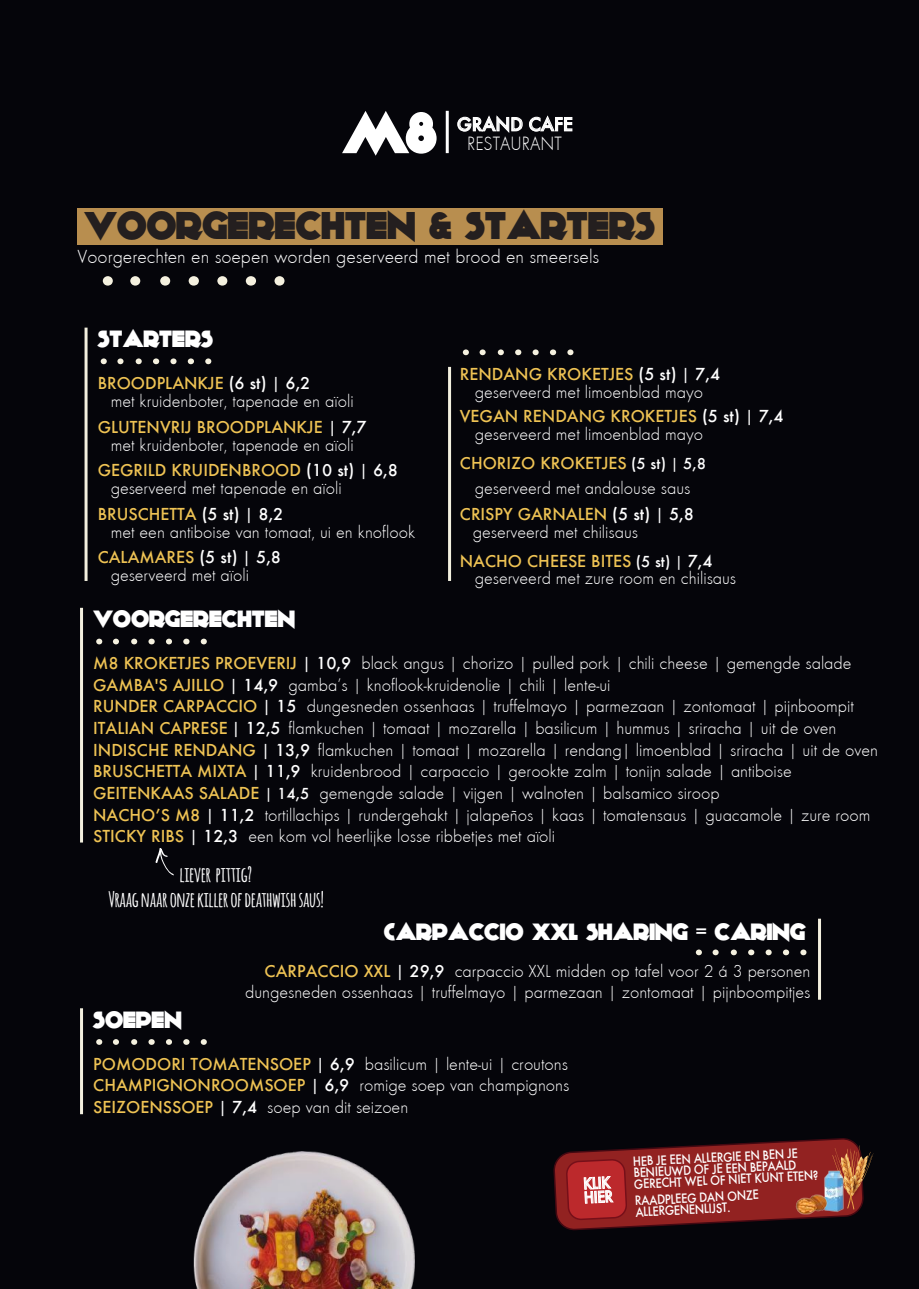
<style>
.page{position:relative;width:919px;height:1289px;background:#fff}
.page>*{position:absolute;margin:0;border:0;box-sizing:border-box;transform-origin:0 0}
.t1{font:59.4px "Kilo Gram";color:#fff}
.t2{font:39.45px "Kilo Gram";color:#241f1f}
.t3{font:24px "Kilo Gram";color:#fff}
.t4{font:700 21px/25.2px "Amatic";color:#fff;text-align:center}
.t5{font:300 19.95px "Fuschia";color:#fff;scale:.89 1}
.t6{font:500 19.95px "Fuschia";color:#fff}
.t7{font:300 19.5px "Fuschia";color:#fff}
.t8{font:300 18px/21.6px "Fuschia";color:#fff}
.t9{font:500 18px "Fuschia";color:#efc354}
.t10{font:500 17.25px/14px "Fuschia";color:#fff;scale:.9 1}
.t11{font:500 13.95px/11.4px "Fuschia";color:#fff;scale:.9 1}
.s1{font-weight:500;color:#efc354}
.s2{font-weight:500}
.s3{font-size:16.5px;color:#fff}
.s4{color:#fff}
.s5{font-weight:500;font-size:16.5px}
</style>
<div class="page">
<div style="left:0;top:0;width:918px;height:1288px;background:#05050a"></div>
<img style="left:193px;top:1151px;width:221px;height:137px">
<div style="left:78px;top:208px;width:585px;height:36px;background:#b88e4f"></div>
<hr style="left:80px;top:608px;width:3px;height:234px;background:#f3f0df">
<svg style="left:155px;top:848px;width:19px;height:27px"></svg>
<hr style="left:80px;top:1008px;width:3px;height:106px;background:#f3f0df">
<hr style="left:818px;top:918px;width:3px;height:81px;background:#f3f0df">
<hr style="left:84px;top:327px;width:3px;height:254px;background:#f3f0df">
<hr style="left:448px;top:367px;width:3px;height:214px;background:#f3f0df">
<svg style="left:457px;top:115px;width:116px;height:18px"></svg>
<hr style="left:445px;top:111px;width:3px;height:42px;background:#fff">
<svg style="left:553px;top:1138px;width:320px;height:92px"></svg>
<h1 class="t1" style="left:342px;top:96px;width:98px">M8</h1>
<p class="t6" style="left:457px;top:112px;width:117px">GRAND CAFE</p>
<p class="t5" style="left:467px;top:132px;width:108px">RESTAURANT</p>
<h2 class="t2" style="left:84px;top:201px;width:572px">VOORGERECHTEN &amp; STARTERS</h2>
<p class="t7" style="left:78px;top:246px;width:523px">Voorgerechten en soepen worden geserveerd met brood en smeersels</p>
<h3 class="t3" style="left:98px;top:324px;width:117px">STARTERS</h3>
<p class="t8" style="left:111px;top:374px;width:244px;line-height:18px;text-indent:-13px"><span class="s1">BROODPLANKJE</span> <span class="s2">(6 st) | 6,2<br></span>met kruidenboter, tapenade en aïoli</p>
<p class="t8" style="left:98px;top:418px;width:270px;line-height:18px;text-align:center"><span class="s1">GLUTENVRIJ BROODPLANKJE</span> <span class="s2">| 7,7 </span>met kruidenboter, tapenade en aïoli</p>
<p class="t8" style="left:111px;top:461px;width:289px;line-height:18px;text-indent:-13px"><span class="s1">GEGRILD KRUIDENBROOD</span> <span class="s2">(10 st) | 6,8 </span>geserveerd met tapenade en aïoli</p>
<p class="t8" style="left:111px;top:505px;width:306px;line-height:18px;text-indent:-13px"><span class="s1">BRUSCHETTA</span> <span class="s2">(5 st) | 8,2<br></span>met een antiboise van tomaat, ui en knoflook</p>
<p class="t8" style="left:111px;top:548px;width:172px;line-height:18px;text-indent:-13px"><span class="s1">CALAMARES</span> <span class="s2">(5 st) | 5,8 </span>geserveerd met aïoli</p>
<p class="t8" style="left:460px;top:365px;width:262px;line-height:18px;text-align:center"><span class="s1">RENDANG KROKETJES</span> <span class="s2">(5 st) | 7,4 </span>geserveerd met limoenblad mayo</p>
<p class="t8" style="left:475px;top:407px;width:310px;line-height:18px;text-indent:-15px"><span class="s1">VEGAN RENDANG KROKETJES</span> <span class="s2">(5 st) | 7,4 </span>geserveerd met limoenblad mayo</p>
<p class="t9" style="left:460px;top:452px;width:248px">CHORIZO KROKETJES <span class="s3">(5 st) | 5,8</span></p>
<p class="t8" style="left:475px;top:477px;width:217px">geserveerd met andalouse saus</p>
<p class="t9" style="left:460px;top:503px;width:236px">CRISPY GARNALEN <span class="s4">(5 st) | 5,8</span></p>
<p class="t8" style="left:460px;top:517px;width:254px;line-height:29.1px;text-indent:13px">geserveerd met chilisaus<br><span class="s1">NACHO CHEESE BITES</span> <span class="s5">(5 st) |</span> <span class="s2">7,4</span></p>
<p class="t8" style="left:475px;top:567px;width:263px">geserveerd met zure room en chilisaus</p>
<h3 class="t3" style="left:93px;top:604px;width:203px">VOORGERECHTEN</h3>
<p class="t8" style="left:93px;top:652px;width:786px"><span class="s1">M8 KROKETJES PROEVERIJ</span> <span class="s2">| 10,9</span> black angus | chorizo | pulled pork | chili cheese | gemengde salade <span class="s1">GAMBA'S AJILLO</span> <span class="s2">| 14,9</span> gamba’s | knoflook-kruidenolie | chili | lente-ui<br><span class="s1">RUNDER CARPACCIO</span> <span class="s2">| 15</span> dungesneden ossenhaas | truffelmayo | parmezaan | zontomaat | pijnboompit <span class="s1">ITALIAN CAPRESE</span> <span class="s2">| 12,5</span> flamkuchen | tomaat | mozarella | basilicum | hummus | sriracha | uit de oven <span class="s1">INDISCHE RENDANG</span> <span class="s2">| 13,9</span> flamkuchen | tomaat | mozarella | rendang| limoenblad | sriracha | uit de oven <span class="s1">BRUSCHETTA MIXTA</span> <span class="s2">| 11,9</span> kruidenbrood | carpaccio | gerookte zalm | tonijn salade | antiboise <span class="s1">GEITENKAAS SALADE</span> <span class="s5">| 14,5</span> gemengde salade | vijgen | walnoten | balsamico siroop<br><span class="s1">NACHO’S M8</span> <span class="s2">| 11,2</span> tortillachips | rundergehakt | jalapeños | kaas | tomatensaus | guacamole | zure room <span class="s1">STICKY RIBS</span> <span class="s2">| 12,3</span> een kom vol heerlijke losse ribbetjes met aïoli</p>
<p class="t4" style="left:108px;top:860px;width:217px">liever pittig?<br>Vraag naar onze killer of deathwish saus!</p>
<h3 class="t3" style="left:384px;top:916px;width:423px">CARPACCIO XXL SHARING = CARING</h3>
<p class="t8" style="left:245px;top:960px;width:567px;text-align:right"><span class="s1">CARPACCIO XXL</span> <span class="s2">| 29,9</span> carpaccio XXL midden op tafel voor 2 á 3 personen dungesneden ossenhaas | truffelmayo | parmezaan | zontomaat | pijnboompitjes</p>
<h3 class="t3" style="left:93px;top:1004px;width:90px">SOEPEN</h3>
<p class="t8" style="left:93px;top:1053px;width:477px;text-align:justify"><span class="s1">POMODORI TOMATENSOEP</span> <span class="s2">| 6,9</span> basilicum | lente-ui | croutons <span class="s1">CHAMPIGNONROOMSOEP</span> <span class="s2">| 6,9</span> romige soep van champignons <span class="s1">SEIZOENSSOEP</span> <span class="s2">| 7,4</span> soep van dit seizoen</p>
<p class="t10" style="left:583px;top:1176px;width:34px;rotate:-3deg">KLIK<br>HIER</p>
<p class="t11" style="left:632px;top:1155px;width:206px;rotate:-3deg">HEB JE EEN ALLERGIE EN BEN JE<br>BENIEUWD OF JE EEN BEPAALD<br>GERECHT WEL OF NIET KUNT ETEN?</p>
<p class="t11" style="left:634px;top:1194px;width:139px;rotate:-3deg">RAADPLEEG DAN ONZE<br>ALLERGENENLIJST.</p>
</div>
